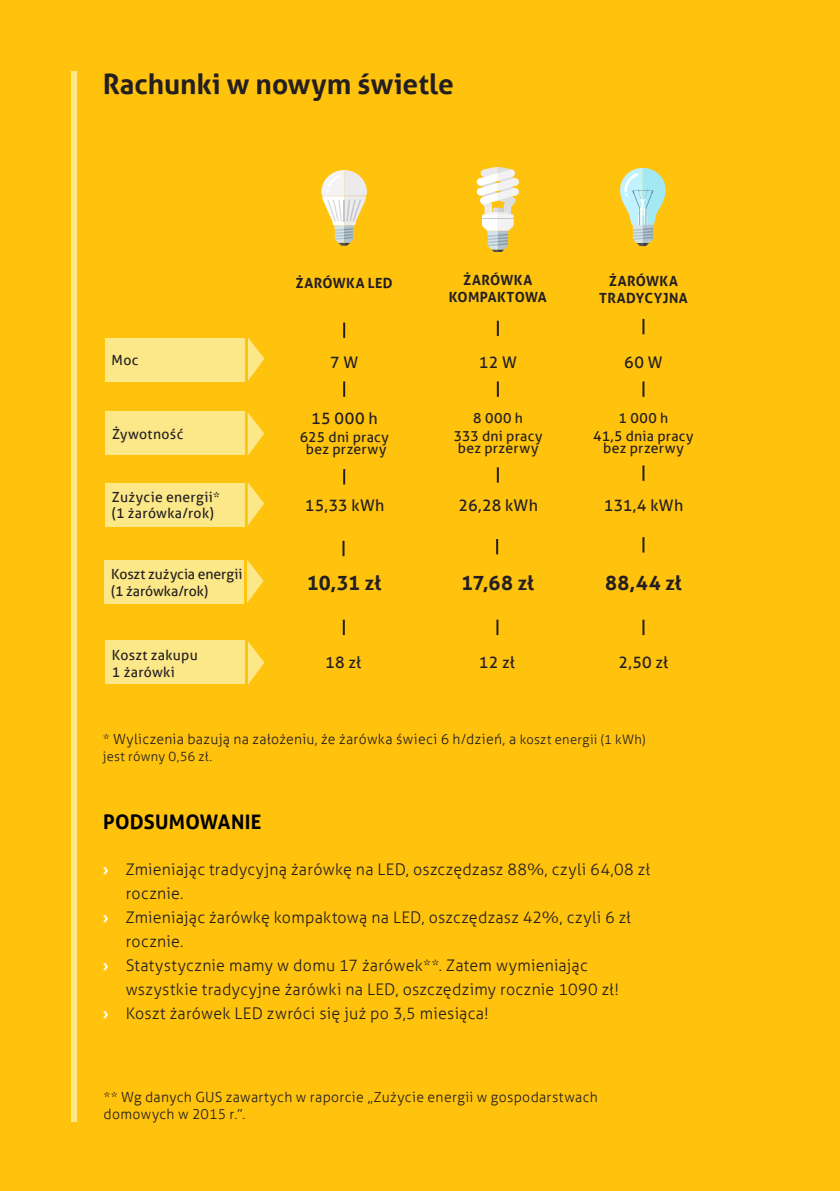
<style>
.page{position:relative;width:840px;height:1191px;background:#fff}
.page>*{position:absolute;margin:0;border:0;box-sizing:border-box;transform-origin:0 0}
.header_2{font:700 28px "Aller";color:#231f20}
.t1{font:700 20px "Aller";letter-spacing:.01em;color:#231f20}
.header_2-2{font:700 20px "Aller";letter-spacing:.015em;color:#000}
.t2{font:300 16px/24px "Aller";letter-spacing:.015em;color:#231f20}
.t3{font:16px "Aller";letter-spacing:.02em;color:#231f20}
.t4{font:300 14px/16.8px "Aller";letter-spacing:.025em;color:#231f20}
.t5{font:14px/12px "Aller";letter-spacing:.02em;color:#231f20;text-align:center}
.t6{font:700 14px "Aller";letter-spacing:.03em;color:#231f20}
.t7{font:14px "Aller";letter-spacing:-.005em;color:#231f20}
.t8{font:300 13px "Aller";letter-spacing:.025em;color:#231f20}
.s1{font-size:13px}
.s2{font-weight:700;color:#fff}
</style>
<div class="page">
<div style="left:0;top:0;width:839px;height:1191px;background:#ffc20d"></div>
<div style="left:105px;top:338px;width:139px;height:43px;background:#fce889"></div>
<div style="left:105px;top:411px;width:139px;height:44px;background:#fce889"></div>
<div style="left:105px;top:483px;width:139px;height:43px;background:#fce889"></div>
<div style="left:105px;top:640px;width:139px;height:43px;background:#fce889"></div>
<svg style="left:343px;top:381px;width:2px;height:16px"></svg>
<svg style="left:496px;top:381px;width:2px;height:16px"></svg>
<svg style="left:642px;top:381px;width:2px;height:16px"></svg>
<svg style="left:476px;top:168px;width:42px;height:84px"></svg>
<hr style="left:481px;top:218px;width:32px;height:1px;background:#c3c7cb">
<svg style="left:620px;top:168px;width:45px;height:78px"></svg>
<svg style="left:321px;top:170px;width:46px;height:76px"></svg>
<svg style="left:343px;top:322px;width:2px;height:16px"></svg>
<svg style="left:496px;top:321px;width:2px;height:15px"></svg>
<svg style="left:642px;top:319px;width:2px;height:15px"></svg>
<svg style="left:343px;top:469px;width:2px;height:15px"></svg>
<svg style="left:496px;top:467px;width:2px;height:15px"></svg>
<svg style="left:642px;top:465px;width:2px;height:16px"></svg>
<svg style="left:342px;top:619px;width:2px;height:16px"></svg>
<svg style="left:496px;top:619px;width:2px;height:16px"></svg>
<svg style="left:642px;top:619px;width:2px;height:16px"></svg>
<div style="left:71px;top:71px;width:6px;height:1050px;background:#fce889"></div>
<svg style="left:248px;top:338px;width:16px;height:43px"></svg>
<svg style="left:247px;top:412px;width:17px;height:44px"></svg>
<svg style="left:247px;top:482px;width:17px;height:44px"></svg>
<svg style="left:248px;top:641px;width:16px;height:44px"></svg>
<div style="left:104px;top:560px;width:140px;height:44px;background:#fce889"></div>
<svg style="left:342px;top:541px;width:2px;height:15px"></svg>
<svg style="left:496px;top:539px;width:2px;height:15px"></svg>
<svg style="left:642px;top:537px;width:2px;height:15px"></svg>
<svg style="left:247px;top:560px;width:16px;height:43px"></svg>
<p class="header_2" style="left:103px;top:66px;width:352px">Rachunki w nowym świetle</p>
<p class="t6" style="left:295px;top:275px;width:98px">ŻARÓWKA LED</p>
<p class="t6" style="left:463px;top:271px;width:70px">ŻARÓWKA</p>
<p class="t6" style="left:448px;top:288px;width:99px">KOMPAKTOWA</p>
<p class="t6" style="left:608px;top:272px;width:71px">ŻARÓWKA</p>
<p class="t6" style="left:599px;top:289px;width:90px">TRADYCYJNA</p>
<p class="t5" style="left:111px;top:354px;width:28px">Moc</p>
<p class="t3" style="left:330px;top:352px;width:30px">7 W</p>
<p class="t3" style="left:478px;top:352px;width:40px">12 W</p>
<p class="t3" style="left:624px;top:352px;width:40px">60 W</p>
<p class="t5" style="left:112px;top:427px;width:73px">Żywotność</p>
<p class="t5" style="left:112px;top:490px;width:109px">Zużycie energii*</p>
<p class="t5" style="left:112px;top:507px;width:103px">(1 żarówka/rok)</p>
<p class="t3" style="left:311px;top:408px;width:68px">15 000 h</p>
<p class="t5" style="left:300px;top:431px;width:90px">625 dni pracy</p>
<p class="t5" style="left:305px;top:443px;width:82px">bez przerwy</p>
<p class="t3" style="left:305px;top:496px;width:81px">15,33 kWh</p>
<p class="t5" style="left:473px;top:412px;width:51px">8 000 h</p>
<p class="t5" style="left:453px;top:430px;width:90px">333 dni pracy</p>
<p class="t5" style="left:457px;top:442px;width:82px">bez przerwy</p>
<p class="t5" style="left:618px;top:412px;width:51px">1 000 h</p>
<p class="t5" style="left:593px;top:430px;width:102px">41,5 dnia pracy bez przerwy</p>
<p class="t3" style="left:458px;top:496px;width:81px">26,28 kWh</p>
<p class="t3" style="left:603px;top:495px;width:81px">131,4 kWh</p>
<p class="t7" style="left:111px;top:565px;width:133px">Koszt zużycia energii</p>
<p class="t7" style="left:111px;top:582px;width:98px">(1 żarówka/rok)</p>
<p class="t1" style="left:461px;top:571px;width:74px">17,68 zł</p>
<p class="t1" style="left:604px;top:570px;width:78px">88,44 zł</p>
<p class="t1" style="left:306px;top:571px;width:76px">10,31 zł</p>
<p class="t5" style="left:112px;top:649px;width:87px">Koszt zakupu</p>
<p class="t5" style="left:112px;top:666px;width:64px">1 żarówki</p>
<p class="t3" style="left:325px;top:653px;width:37px">18 zł</p>
<p class="t3" style="left:478px;top:653px;width:38px">12 zł</p>
<p class="t3" style="left:618px;top:653px;width:51px">2,50 zł</p>
<p class="t4" style="left:103px;top:731px;width:544px">* Wyliczenia bazują na założeniu, że żarówka świeci 6 h/dzień, a <span class="s1">koszt energii (1 kWh)</span></p>
<p class="t8" style="left:103px;top:748px;width:111px">jest równy 0,56 zł.</p>
<p class="header_2-2" style="left:103px;top:810px;width:160px">PODSUMOWANIE</p>
<p class="t2" style="left:126px;top:857px;width:525px;text-indent:-23px"><span class="s2">›</span> Zmieniając tradycyjną żarówkę na LED, oszczędzasz 88%, czyli 64,08 zł rocznie.</p>
<p class="t2" style="left:126px;top:905px;width:506px;text-indent:-23px"><span class="s2">›</span> Zmieniając żarówkę kompaktową na LED, oszczędzasz 42%, czyli 6 zł rocznie.</p>
<p class="t2" style="left:126px;top:953px;width:494px;text-indent:-23px"><span class="s2">›</span> Statystycznie mamy w domu 17 żarówek**. Zatem wymieniając wszystkie tradycyjne żarówki na LED, oszczędzimy rocznie 1090 zł!</p>
<p class="t2" style="left:103px;top:1001px;width:387px"><span class="s2">›</span> Koszt żarówek LED zwróci się już po 3,5 miesiąca!</p>
<p class="t4" style="left:103px;top:1088px;width:495px">** Wg danych GUS zawartych w raporcie „Zużycie energii w gospodarstwach domowych w 2015 r.”.</p>
</div>
